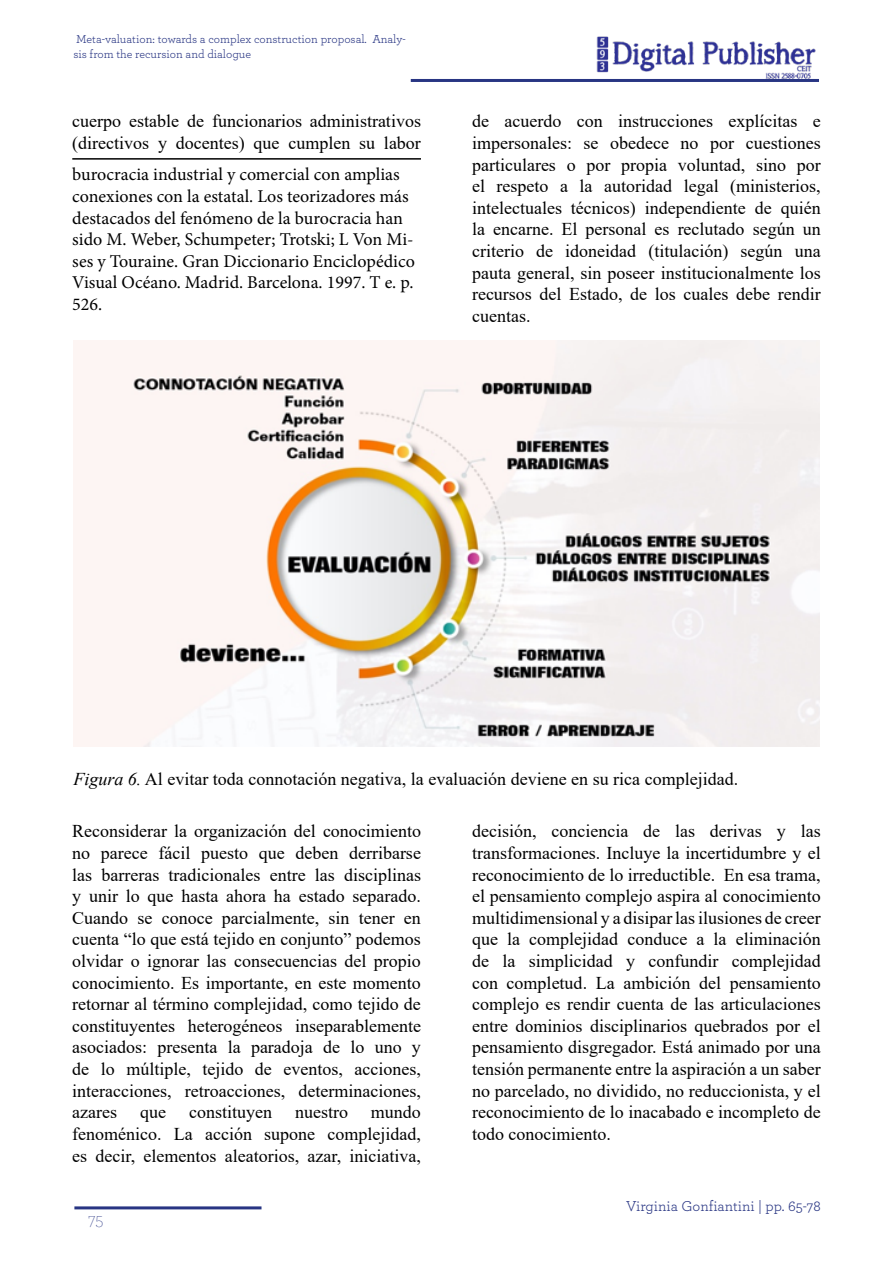
<style>
.page{position:relative;width:893px;height:1263px;background:#fff}
.page>*{position:absolute;margin:0;border:0;box-sizing:border-box;transform-origin:0 0}
.t1{font:18px/21.6px "Times New Roman";color:#000;text-align:justify}
.t2{font:18px/21.6px "Minion Pro";color:#000}
.t3{font:200 18px "Archer";color:#283583}
.t4{font:15px "Archer";color:#283583}
.t5{font:12px/14.4px "Archer";color:#283583}
.s1{font-style:italic}
</style>
<div class="page">
<hr style="left:411px;top:79px;width:408px;height:3px;background:#283583">
<img style="left:596px;top:36px;width:220px;height:43px">
<hr style="left:74px;top:1206px;width:187px;height:3px;background:#283583">
<hr style="left:72px;top:158px;width:349px;height:2px;background:#000">
<img style="left:73px;top:340px;width:746px;height:407px">
<p class="t5" style="left:73px;top:32px;width:334px">Meta-valuation: towards a complex construction proposal. Analy&shy;sis from the recursion and dialogue</p>
<p class="t1" style="left:72px;top:110px;width:350px">cuerpo estable de funcionarios administrativos (directivos y docentes) que cumplen su labor</p>
<p class="t2" style="left:72px;top:164px;width:344px">burocracia industrial y comercial con amplias conexiones con la estatal. Los teorizadores más destacados del fenómeno de la burocracia han sido M. Weber, Schumpeter; Trotski; L Von Mi&shy;ses y Touraine. Gran Diccionario Enciclopédico Visual Océano. Madrid. Barcelona. 1997. T e. p.<br>526.</p>
<p class="t1" style="left:472px;top:110px;width:350px">de acuerdo con instrucciones explícitas e impersonales: se obedece no por cuestiones particulares o por propia voluntad, sino por el respeto a la autoridad legal (ministerios, intelectuales técnicos) independiente de quién la encarne. El personal es reclutado según un criterio de idoneidad (titulación) según una pauta general, sin poseer institucionalmente los recursos del Estado, de los cuales debe rendir cuentas.</p>
<p class="t1" style="left:73px;top:768px;width:666px"><span class="s1">Figura 6.</span> Al evitar toda connotación negativa, la evaluación deviene en su rica complejidad.</p>
<p class="t1" style="left:72px;top:820px;width:350px">Reconsiderar la organización del conocimiento no parece fácil puesto que deben derribarse las barreras tradicionales entre las disciplinas y unir lo que hasta ahora ha estado separado.<br>Cuando se conoce parcialmente, sin tener en cuenta “lo que está tejido en conjunto” podemos olvidar o ignorar las consecuencias del propio conocimiento. Es importante, en este momento retornar al término complejidad, como tejido de constituyentes heterogéneos inseparablemente asociados: presenta la paradoja de lo uno y de lo múltiple, tejido de eventos, acciones, interacciones, retroacciones, determinaciones, azares</p>
<p class="t1" style="left:472px;top:820px;width:350px">decisión, conciencia de las derivas y las transformaciones. Incluye la incertidumbre y el reconocimiento de lo irreductible. En esa trama, el pensamiento complejo aspira al conocimiento multidimensional y a disipar las ilusiones de creer que la complejidad conduce a la eliminación de la simplicidad y confundir complejidad con completud. La ambición del pensamiento complejo es rendir cuenta de las articulaciones entre dominios disciplinarios quebrados por el pensamiento disgregador. Está animado por una tensión permanente entre la aspiración a un saber no parcelado, no dividido, no reduccionista, y el reconocimiento de lo inacabado e incompleto de todo conocimiento.</p>
<p class="t1" style="left:72px;top:1101px;width:350px;text-indent:299px">mundo fenoménico. La acción supone complejidad, es decir, elementos aleatorios, azar, iniciativa,</p>
<p class="t1" style="left:140px;top:1101px;width:27px">que</p>
<p class="t1" style="left:189px;top:1101px;width:84px">constituyen</p>
<p class="t1" style="left:295px;top:1101px;width:54px">nuestro</p>
<p class="t3" style="left:88px;top:1208px;width:17px">75</p>
<p class="t4" style="left:626px;top:1195px;width:196px">Virginia Gonfiantini | pp. 65-78</p>
</div>
